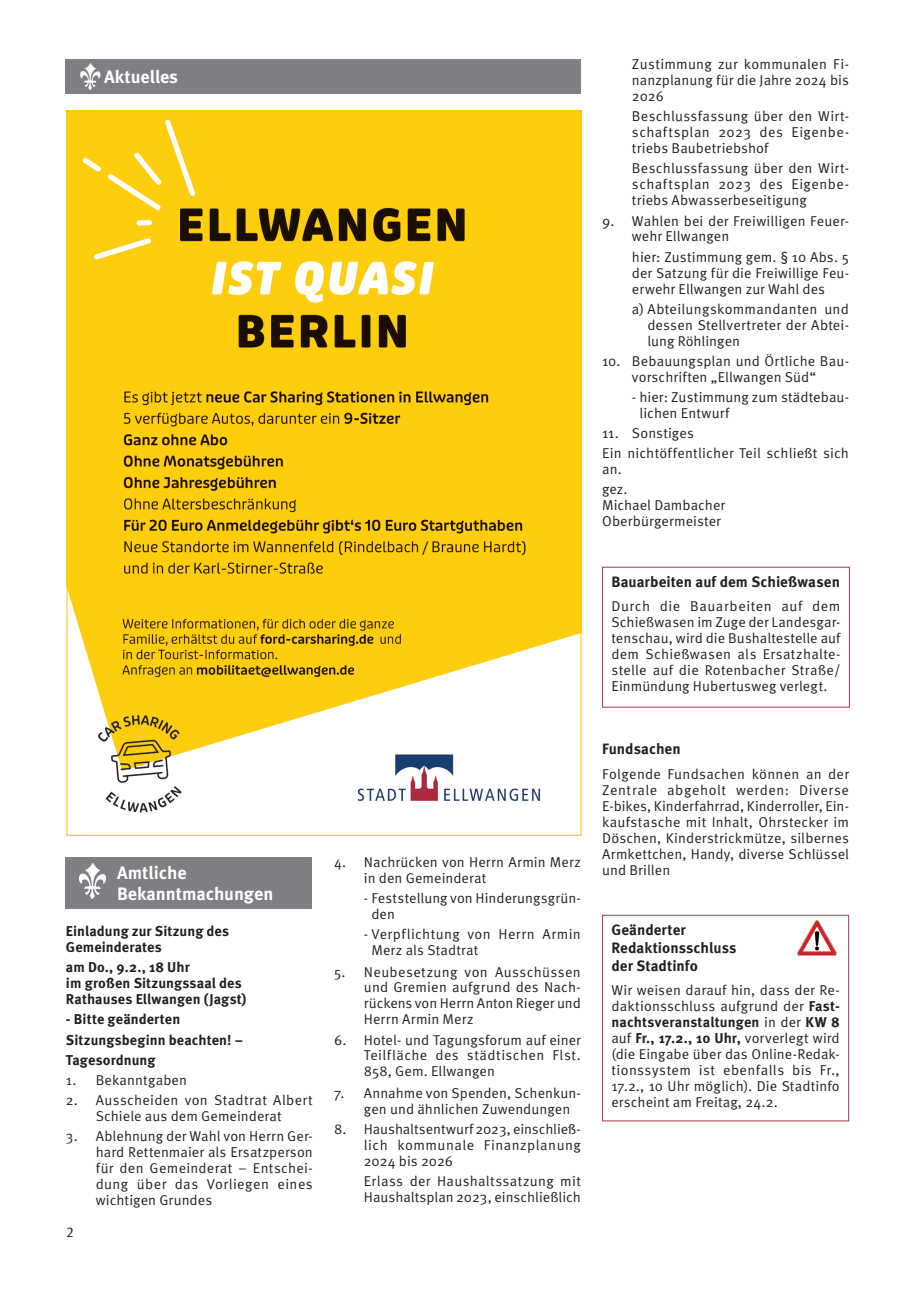
<style>
.page{position:relative;width:915px;height:1297px;background:#fff}
.page>*{position:absolute;margin:0;border:0;box-sizing:border-box;transform-origin:0 0}
.t1{font:700 18px/21.6px "Meta OT";letter-spacing:-.005em;color:#fff}
.t2{font:700 15px/18px "Meta OT";color:#231f20}
.t3{font:14.25px/15.9px "Meta OT Norm";letter-spacing:.01em;color:#231f20;text-align:justify}
.t4{font:700 14.25px/15.9px "Meta OT";letter-spacing:.005em;color:#231f20}
.s1{font-family:"Meta OT";font-weight:700}
.s2{font-family:"Meta OT Norm";font-weight:400}
</style>
<div class="page">
<div style="left:66px;top:857px;width:246px;height:51px;background:#7d7f82"></div>
<svg style="left:85px;top:864px;width:7px;height:6px"></svg>
<div style="left:602px;top:567px;width:247px;height:140px;border:1px solid #b03649"></div>
<div style="left:602px;top:915px;width:246px;height:206px;border:1px solid #b03649"></div>
<img style="left:797px;top:921px;width:39px;height:34px">
<div style="left:66px;top:60px;width:246px;height:34px;background:#7d7f82"></div>
<svg style="left:85px;top:64px;width:5px;height:5px"></svg>
<div style="left:302px;top:60px;width:124px;height:34px;background:#7d7f82"></div>
<div style="left:422px;top:60px;width:124px;height:34px;background:#7d7f82"></div>
<div style="left:456px;top:60px;width:124px;height:34px;background:#7d7f82"></div>
<img style="left:68px;top:113px;width:511px;height:700px">
<p class="t1" style="left:104px;top:66px;width:75px">Aktuelles</p>
<p class="t1" style="left:117px;top:862px;width:158px">Amtliche<br>Bekanntmachungen</p>
<p class="t4" style="left:66px;top:923px;width:165px">Einladung zur Sitzung des<br>Gemeinderates</p>
<p class="t4" style="left:66px;top:959px;width:182px">am Do., 9.2., 18 Uhr<br>im großen Sitzungssaal des<br>Rathauses Ellwangen (Jagst)</p>
<p class="t4" style="left:66px;top:1009px;width:178px;line-height:20.2px">- Bitte geänderten<br>Sitzungsbeginn beachten! –<br>Tagesordnung</p>
<p class="t3" style="left:66px;top:1072px;width:123px">1. Bekanntgaben</p>
<p class="t3" style="left:66px;top:1092px;width:248px;text-align:center">2. Ausscheiden von Stadtrat Albert<br>Schiele aus dem Gemeinderat</p>
<p class="t3" style="left:96px;top:1128px;width:218px;text-indent:-30px">3. Ablehnung der Wahl von Herrn Ger&shy;hard Rettenmaier als Ersatzperson für den Gemeinderat – Entschei&shy;dung über das Vorliegen eines wichtigen Grundes</p>
<p class="t3" style="left:66px;top:1225px;width:10px">2</p>
<p class="t3" style="left:364px;top:854px;width:218px;text-indent:-30px">4. Nachrücken von Herrn Armin Merz in den Gemeinderat</p>
<p class="t3" style="left:371px;top:890px;width:211px;text-indent:-8px">- Feststellung von Hinderungsgrün&shy;den</p>
<p class="t3" style="left:371px;top:926px;width:211px;text-indent:-8px">- Verpflichtung von Herrn Armin<br>Merz als Stadtrat</p>
<p class="t3" style="left:364px;top:964px;width:218px;text-indent:-30px">5. Neubesetzung von Ausschüssen und Gremien aufgrund des Nach&shy;rückens von Herrn Anton Rieger und Herrn Armin Merz</p>
<p class="t3" style="left:364px;top:1032px;width:218px;text-indent:-30px">6. Hotel- und Tagungsforum auf einer Teilfläche des städtischen Flst.<br>858, Gem. Ellwangen</p>
<p class="t3" style="left:364px;top:1085px;width:218px;text-indent:-30px">7. Annahme von Spenden, Schenkun&shy;gen und ähnlichen Zuwendungen</p>
<p class="t3" style="left:364px;top:1121px;width:218px;text-indent:-30px">8. Haushaltsentwurf 2023, einschließ&shy;lich kommunale Finanzplanung 2024 bis 2026</p>
<p class="t3" style="left:364px;top:1173px;width:218px">Erlass der Haushaltssatzung mit<br>Haushaltsplan 2023, einschließlich</p>
<p class="t3" style="left:631px;top:57px;width:218px">Zustimmung zur kommunalen Fi&shy;nanzplanung für die Jahre 2024 bis 2026</p>
<p class="t3" style="left:631px;top:109px;width:218px">Beschlussfassung über den Wirt&shy;schaftsplan 2023 des Eigenbe&shy;triebs Baubetriebshof</p>
<p class="t3" style="left:631px;top:161px;width:218px">Beschlussfassung über den Wirt&shy;schaftsplan 2023 des Eigenbe&shy;triebs Abwasserbeseitigung</p>
<p class="t3" style="left:631px;top:213px;width:218px;text-indent:-30px">9. Wahlen bei der Freiwilligen Feuer&shy;wehr Ellwangen</p>
<p class="t3" style="left:631px;top:249px;width:218px">hier: Zustimmung gem. § 10 Abs. 5 der Satzung für die Freiwillige Feu&shy;erwehr Ellwangen zur Wahl des</p>
<p class="t3" style="left:647px;top:301px;width:203px;text-indent:-15px">a) Abteilungskommandanten und dessen Stellvertreter der Abtei&shy;lung Röhlingen</p>
<p class="t3" style="left:602px;top:353px;width:248px;text-align:center">10. Bebauungsplan und Örtliche Bau&shy;vorschriften „Ellwangen Süd“</p>
<p class="t3" style="left:639px;top:389px;width:211px;text-indent:-8px">- hier: Zustimmung zum städtebau&shy;lichen Entwurf</p>
<p class="t3" style="left:602px;top:423px;width:248px;line-height:20.2px">11. Sonstiges<br>Ein nichtöffentlicher Teil schließt sich</p>
<p class="t3" style="left:602px;top:459px;width:27px;line-height:20.2px">an. gez.</p>
<p class="t3" style="left:602px;top:498px;width:124px">Michael Dambacher<br>Oberbürgermeister</p>
<p class="t2" style="left:611px;top:572px;width:230px">Bauarbeiten auf dem Schießwasen</p>
<p class="t3" style="left:611px;top:598px;width:230px">Durch die Bauarbeiten auf dem Schießwasen im Zuge der Landesgar&shy;tenschau, wird die Bushaltestelle auf dem Schießwasen als Ersatzhalte&shy;stelle auf die Rotenbacher Straße/ Einmündung Hubertusweg verlegt.</p>
<p class="t2" style="left:602px;top:740px;width:80px">Fundsachen</p>
<p class="t3" style="left:602px;top:766px;width:248px">Folgende Fundsachen können an der Zentrale abgeholt werden: Diverse E-bikes, Kinderfahrrad, Kinderroller, Ein&shy;kaufstasche mit Inhalt, Ohrstecker im Döschen, Kinderstrickmütze, silbernes Armkettchen, Handy, diverse Schlüssel und Brillen</p>
<p class="t2" style="left:611px;top:920px;width:127px">Geänderter<br>Redaktionsschluss der Stadtinfo</p>
<p class="t3" style="left:611px;top:982px;width:230px">Wir weisen darauf hin, dass der Re&shy;daktionsschluss aufgrund der <span class="s1">Fast-</span></p>
<p class="t4" style="left:611px;top:1014px;width:230px">nachtsveranstaltungen <span class="s2">in der</span> KW 8</p>
<p class="t3" style="left:611px;top:1030px;width:230px">auf <span class="s1">Fr., 17.2., 10 Uhr,</span> vorverlegt wird (die Eingabe über das Online-Redak&shy;tionssystem ist ebenfalls bis Fr., 17.2., 10 Uhr möglich). Die Stadtinfo erscheint am Freitag, 24.2.</p>
</div>
